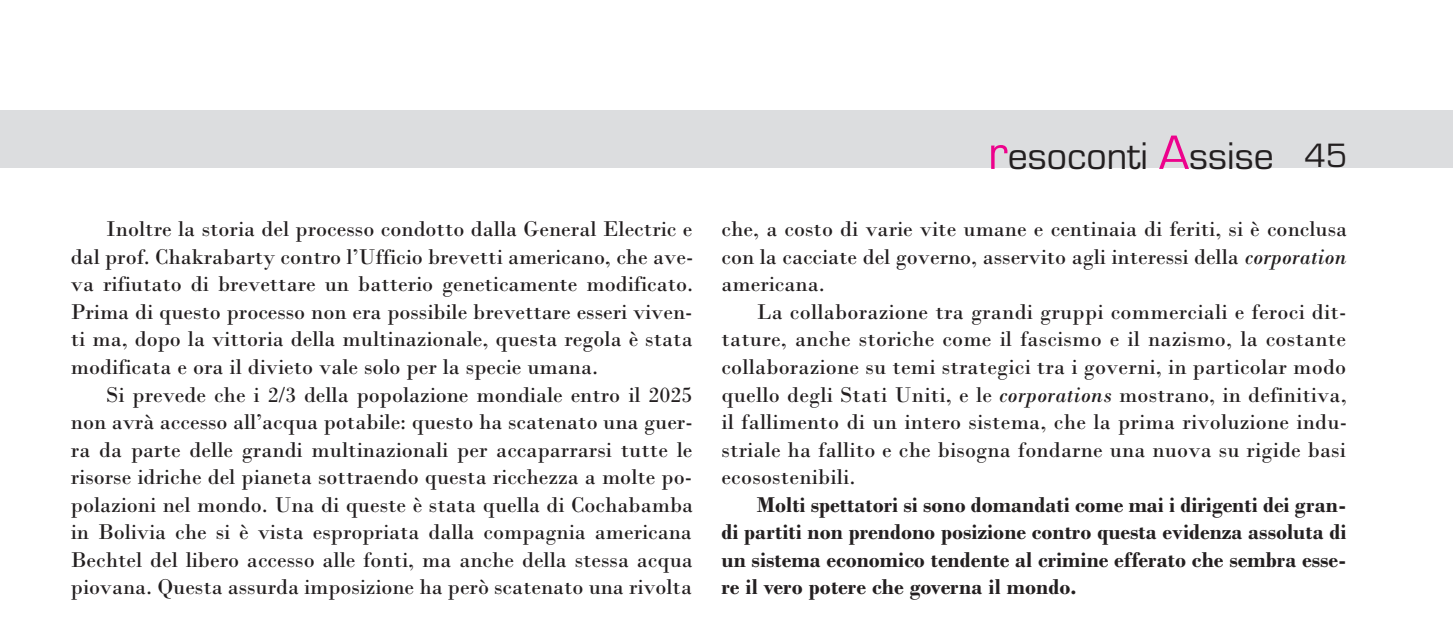
<style>
.page{position:relative;width:1453px;height:635px;background:#fff}
.page>*{position:absolute;margin:0;border:0;box-sizing:border-box;transform-origin:0 0}
.t1{font:40px "Eurostile";color:#231f20}
.t2{font:22.5px "Bodoni";color:#231f20}
.t3{font:700 22.5px "Bodoni";color:#231f20}
.s1{font-size:50px;color:#ed028c}
.s2{font-size:35px}
.s3{font-style:italic}
</style>
<div class="page">
<div style="left:0;top:110px;width:1452px;height:57px;background:#dcdddf"></div>
<p class="t2" style="left:106px;top:215px;width:588px">Inoltre la storia del processo condotto dalla General Electric e</p>
<p class="t2" style="left:71px;top:243px;width:624px">dal prof. Chakrabarty contro l’Ufficio brevetti americano, che ave-</p>
<p class="t2" style="left:71px;top:270px;width:624px">va rifiutato di brevettare un batterio geneticamente modificato.</p>
<p class="t2" style="left:71px;top:298px;width:623px">Prima di questo processo non era possibile brevettare esseri viven-</p>
<p class="t2" style="left:71px;top:325px;width:623px">ti ma, dopo la vittoria della multinazionale, questa regola è stata</p>
<p class="t2" style="left:71px;top:353px;width:529px">modificata e ora il divieto vale solo per la specie umana.</p>
<p class="t2" style="left:106px;top:380px;width:588px">Si prevede che i 2/3 della popolazione mondiale entro il 2025</p>
<p class="t2" style="left:71px;top:408px;width:623px">non avrà accesso all’acqua potabile: questo ha scatenato una guer-</p>
<p class="t2" style="left:71px;top:435px;width:623px">ra da parte delle grandi multinazionali per accaparrarsi tutte le</p>
<p class="t2" style="left:71px;top:463px;width:623px">risorse idriche del pianeta sottraendo questa ricchezza a molte po-</p>
<p class="t2" style="left:71px;top:490px;width:624px">polazioni nel mondo. Una di queste è stata quella di Cochabamba</p>
<p class="t2" style="left:71px;top:518px;width:623px">in Bolivia che si è vista espropriata dalla compagnia americana</p>
<p class="t2" style="left:71px;top:545px;width:623px">Bechtel del libero accesso alle fonti, ma anche della stessa acqua</p>
<p class="t2" style="left:71px;top:573px;width:623px">piovana. Questa assurda imposizione ha però scatenato una rivolta</p>
<p class="t1" style="left:988px;top:132px;width:361px"><span class="s1">r</span>esoconti <span class="s1">A</span>ssise <span class="s2">45</span></p>
<p class="t2" style="left:721px;top:215px;width:627px">che, a costo di varie vite umane e centinaia di feriti, si è conclusa</p>
<p class="t2" style="left:721px;top:243px;width:627px">con la cacciate del governo, asservito agli interessi della <span class="s3">corporation</span></p>
<p class="t2" style="left:721px;top:270px;width:105px">americana.</p>
<p class="t2" style="left:757px;top:298px;width:591px">La collaborazione tra grandi gruppi commerciali e feroci dit-</p>
<p class="t2" style="left:721px;top:325px;width:626px">tature, anche storiche come il fascismo e il nazismo, la costante</p>
<p class="t2" style="left:721px;top:353px;width:626px">collaborazione su temi strategici tra i governi, in particolar modo</p>
<p class="t2" style="left:721px;top:380px;width:627px">quello degli Stati Uniti, e le <span class="s3">corporations</span> mostrano, in definitiva,</p>
<p class="t2" style="left:721px;top:408px;width:627px">il fallimento di un intero sistema, che la prima rivoluzione indu-</p>
<p class="t2" style="left:721px;top:435px;width:626px">striale ha fallito e che bisogna fondarne una nuova su rigide basi</p>
<p class="t2" style="left:721px;top:463px;width:136px">ecosostenibili.</p>
<p class="t3" style="left:757px;top:490px;width:591px">Molti spettatori si sono domandati come mai i dirigenti dei gran-</p>
<p class="t3" style="left:721px;top:518px;width:627px">di partiti non prendono posizione contro questa evidenza assoluta di</p>
<p class="t3" style="left:721px;top:545px;width:627px">un sistema economico tendente al crimine efferato che sembra esse-</p>
<p class="t3" style="left:721px;top:573px;width:357px">re il vero potere che governa il mondo.</p>
</div>
